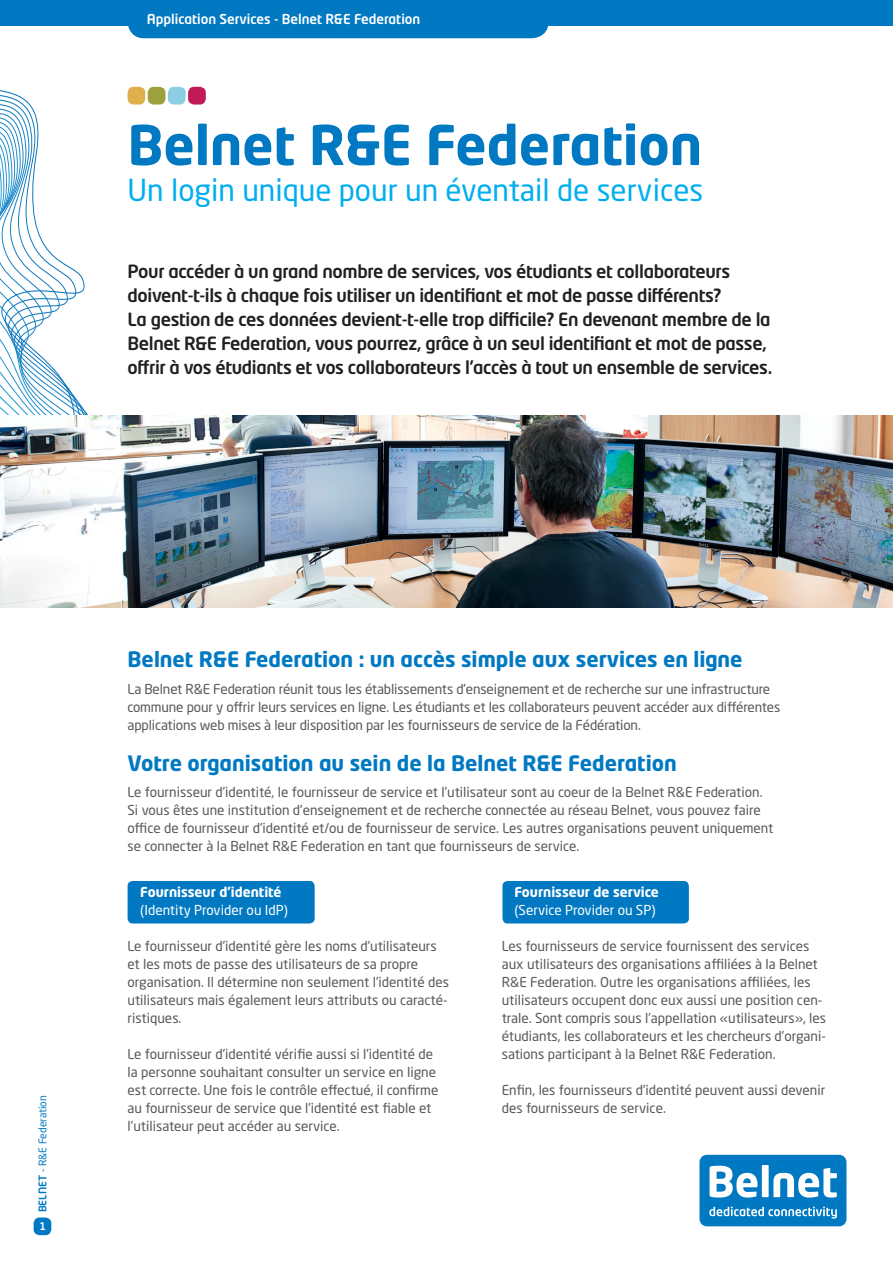
<style>
.page{position:relative;width:893px;height:1263px;background:#fff}
.page>*{position:absolute;margin:0;border:0;box-sizing:border-box;transform-origin:0 0}
.t1{font:700 54px "Neo Tech Pro";color:#0079c2}
.t2{font:30px "Neo Sans Pro";color:#00aeef}
.t3{font:700 21px "Neo Tech Pro";color:#0079c2}
.t4{font:500 18px/24px "Neo Tech Pro";letter-spacing:-.02em;color:#231f20}
.t5{font:13.5px/18px "Neo Sans Pro";color:#57585a}
.t6{font:13.5px "Neo Sans Pro";color:#fff}
.t7{font:700 13.5px "Neo Tech Pro";color:#fff}
.t8{font:500 13.5px "Neo Tech Pro";color:#fff}
.t9{font:10.5px "Neo Sans Pro";color:#0079c2}
.t10{font:500 10.5px "Neo Tech Pro";color:#fff}
.s1{font-family:"Neo Tech Pro";font-weight:500}
</style>
<div class="page">
<div style="left:128px;top:881px;width:187px;height:42px;background:#0079c2;border-radius:5px"></div>
<div style="left:502px;top:881px;width:187px;height:42px;background:#0079c2;border-radius:5px"></div>
<div style="left:0;top:0;width:893px;height:26px;background:#0079c2"></div>
<div style="left:34px;top:1217px;width:17px;height:18px;background:#0079c2;border-radius:6px"></div>
<svg style="left:699px;top:1155px;width:147px;height:71px"></svg>
<div style="left:128px;top:87px;width:17px;height:18px;background:#deaf4a;border-radius:6px"></div>
<div style="left:168px;top:87px;width:18px;height:18px;background:#8bcee4;border-radius:6px"></div>
<div style="left:148px;top:87px;width:17px;height:18px;background:#9da13d;border-radius:6px"></div>
<div style="left:188px;top:87px;width:18px;height:18px;background:#c21a57;border-radius:6px"></div>
<div style="left:128px;top:26px;width:420px;height:12px;background:#0079c2"></div>
<svg style="left:0;top:90px;width:108px;height:326px"></svg>
<img style="left:0;top:416px;width:893px;height:191px">
<p class="t8" style="left:147px;top:11px;width:275px">Application Services - Belnet R&amp;E Federation</p>
<h1 class="t1" style="left:128px;top:110px;width:576px">Belnet R&amp;E Federation</h1>
<h2 class="t2" style="left:128px;top:172px;width:577px">Un login unique pour un éventail de services</h2>
<p class="t4" style="left:128px;top:259px;width:646px">Pour accéder à un grand nombre de services, vos étudiants et collaborateurs doivent-t-ils à chaque fois utiliser un identifiant et mot de passe différents?<br>La gestion de ces données devient-t-elle trop difficile? En devenant membre de la Belnet R&amp;E Federation, vous pourrez, grâce à un seul identifiant et mot de passe, offrir à vos étudiants et vos collaborateurs l’accès à tout un ensemble de services.</p>
<p class="t9" style="left:36px;top:1212px;width:118px;rotate:-90deg"><span class="s1">BELNET</span> - R&amp;E Federation</p>
<p class="t10" style="left:39px;top:1220px;width:8px">1</p>
<h3 class="t3" style="left:128px;top:646px;width:617px">Belnet R&amp;E Federation : un accès simple aux services en ligne</h3>
<p class="t5" style="left:128px;top:680px;width:654px">La Belnet R&amp;E Federation réunit tous les établissements d’enseignement et de recherche sur une infrastructure commune pour y offrir leurs services en ligne. Les étudiants et les collaborateurs peuvent accéder aux différentes applications web mises à leur disposition par les fournisseurs de service de la Fédération.</p>
<h3 class="t3" style="left:128px;top:750px;width:551px">Votre organisation au sein de la Belnet R&amp;E Federation</h3>
<p class="t5" style="left:128px;top:783px;width:647px">Le fournisseur d’identité, le fournisseur de service et l’utilisateur sont au coeur de la Belnet R&amp;E Federation.<br>Si vous êtes une institution d’enseignement et de recherche connectée au réseau Belnet, vous pouvez faire office de fournisseur d’identité et/ou de fournisseur de service. Les autres organisations peuvent uniquement se connecter à la Belnet R&amp;E Federation en tant que fournisseurs de service.</p>
<p class="t7" style="left:140px;top:883px;width:143px">Fournisseur d’identité</p>
<p class="t6" style="left:140px;top:901px;width:149px">(Identity Provider ou IdP)</p>
<p class="t5" style="left:128px;top:936px;width:323px">Le fournisseur d’identité gère les noms d’utilisateurs et les mots de passe des utilisateurs de sa propre organisation. Il détermine non seulement l’identité des utilisateurs mais également leurs attributs ou caracté&shy;ristiques.</p>
<p class="t5" style="left:128px;top:1044px;width:312px">Le fournisseur d’identité vérifie aussi si l’identité de la personne souhaitant consulter un service en ligne est correcte. Une fois le contrôle effectué, il confirme au fournisseur de service que l’identité est fiable et l’utilisateur peut accéder au service.</p>
<p class="t7" style="left:514px;top:883px;width:146px">Fournisseur de service</p>
<p class="t6" style="left:514px;top:901px;width:142px">(Service Provider ou SP)</p>
<p class="t5" style="left:502px;top:936px;width:326px">Les fournisseurs de service fournissent des services aux utilisateurs des organisations affiliées à la Belnet R&amp;E Federation. Outre les organisations affiliées, les utilisateurs occupent donc eux aussi une position cen&shy;trale. Sont compris sous l’appellation «utilisateurs», les étudiants, les collaborateurs et les chercheurs d’organi&shy;sations participant à la Belnet R&amp;E Federation.</p>
<p class="t5" style="left:502px;top:1080px;width:325px">Enfin, les fournisseurs d’identité peuvent aussi devenir des fournisseurs de service.</p>
</div>
